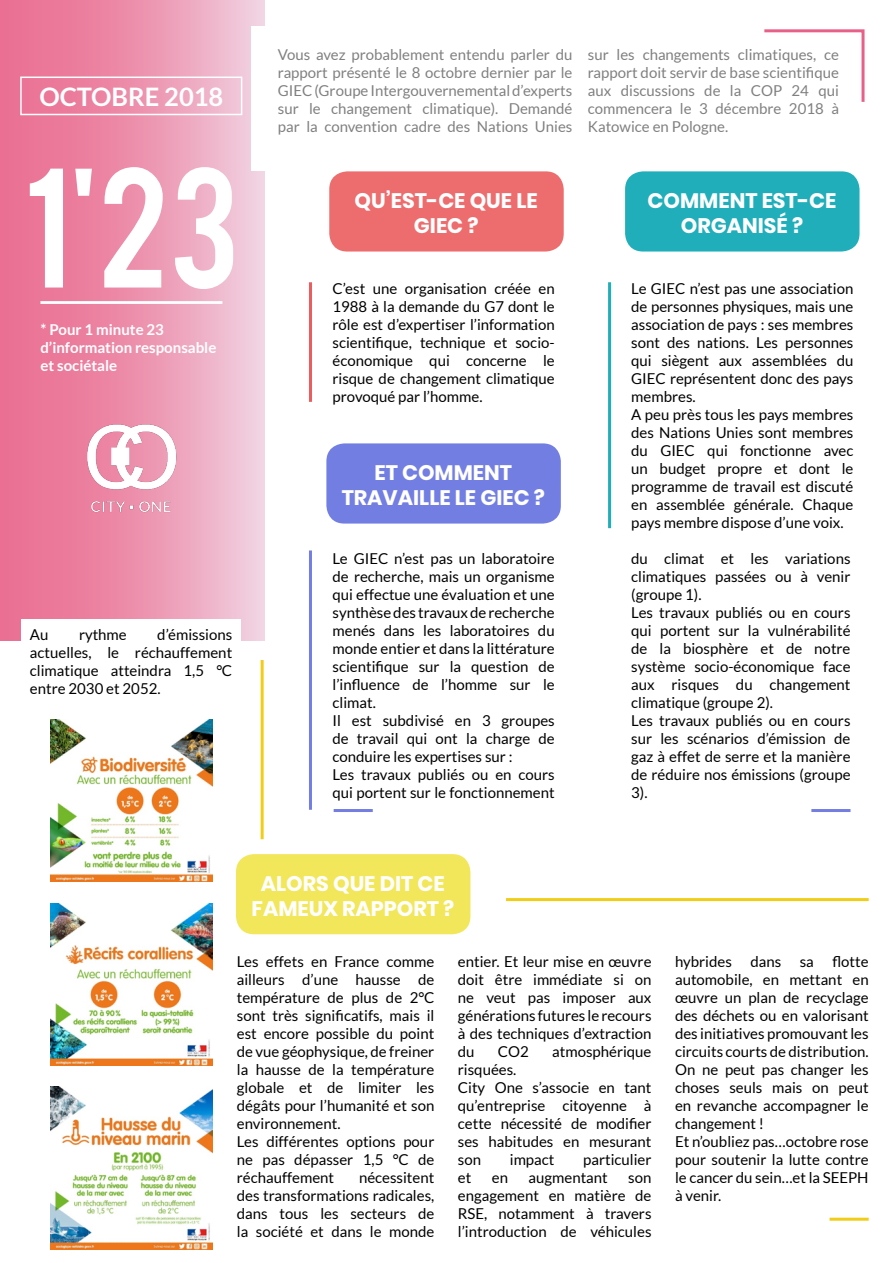
<style>
.page{position:relative;width:893px;height:1263px;background:#fff}
.page>*{position:absolute;margin:0;border:0;box-sizing:border-box;transform-origin:0 0}
.t1{font:133.5px "Bebas";color:#fff}
.t2{font:700 25.5px "Lato";color:#fff}
.t3{font:700 21px/25.2px "Poppins";color:#fff;text-align:center}
.t4{font:15px/18px "Lato";color:#000;text-align:justify}
.t5{font:15px/18px "Lato";color:#808080;text-align:justify}
.t6{font:700 15px/18px "Lato";color:#fff}
</style>
<div class="page">
<div style="left:0;top:0;width:264px;height:640px;background:linear-gradient(to right,#e96288,#f0c9da)"></div>
<div style="left:251px;top:26px;width:608px;height:145px;background:#fff"></div>
<div style="left:40px;top:301px;width:182px;height:3px;border:2px solid #fff"></div>
<img style="left:84px;top:414px;width:95px;height:101px">
<div style="left:20px;top:77px;width:222px;height:38px;border:2px solid #fff"></div>
<div style="left:329px;top:171px;width:235px;height:81px;background:#ed6c6e;border-radius:18px"></div>
<div style="left:625px;top:171px;width:234px;height:81px;background:#20aeba;border-radius:18px"></div>
<div style="left:236px;top:854px;width:234px;height:80px;background:#f2e75a;border-radius:18px"></div>
<svg style="left:764px;top:29px;width:101px;height:73px"></svg>
<div style="left:21px;top:619px;width:220px;height:89px;background:#fff"></div>
<img style="left:50px;top:719px;width:162px;height:162px">
<div style="left:326px;top:443px;width:235px;height:81px;background:#727ee2;border-radius:18px"></div>
<hr style="left:309px;top:550px;width:3px;height:260px;background:#727ee2">
<hr style="left:309px;top:282px;width:3px;height:120px;background:#eb5c5e">
<hr style="left:608px;top:282px;width:3px;height:246px;background:#20aeba">
<hr style="left:261px;top:660px;width:3px;height:179px;background:#f2cd18">
<hr style="left:506px;top:898px;width:363px;height:3px;background:#f2cd18">
<hr style="left:811px;top:809px;width:39px;height:3px;background:#727ee2">
<hr style="left:334px;top:809px;width:39px;height:3px;background:#727ee2">
<hr style="left:829px;top:1218px;width:40px;height:3px;background:#f2cd18">
<img style="left:50px;top:903px;width:162px;height:162px">
<img style="left:50px;top:1087px;width:163px;height:162px">
<p class="t2" style="left:39px;top:82px;width:186px">OCTOBRE 2018</p>
<p class="t1" style="left:24px;top:131px;width:217px">1'23</p>
<p class="t6" style="left:40px;top:320px;width:177px">* Pour 1 minute 23 d’information responsable et sociétale</p>
<p class="t4" style="left:30px;top:625px;width:204px;text-indent:127px">d’émissions actuelles, le réchauffement climatique atteindra 1,5 °C entre 2030 et 2052.</p>
<p class="t4" style="left:30px;top:625px;width:20px">Au</p>
<p class="t4" style="left:79px;top:625px;width:49px">rythme</p>
<p class="t5" style="left:278px;top:46px;width:296px">Vous avez probablement entendu parler du rapport présenté le 8 octobre dernier par le GIEC (Groupe Intergouvernemental d’experts sur le changement climatique). Demandé par la convention cadre des Nations Unies</p>
<p class="t5" style="left:588px;top:46px;width:253px">sur les changements climatiques, ce rapport doit servir de base scientifique aux discussions de la COP 24 qui commencera le 3 décembre 2018 à Katowice en Pologne.</p>
<p class="t3" style="left:355px;top:188px;width:185px">QU’EST-CE QUE LE<br>GIEC ?</p>
<p class="t3" style="left:648px;top:188px;width:190px">COMMENT EST-CE<br>ORGANISÉ ?</p>
<p class="t4" style="left:333px;top:280px;width:224px">C’est une organisation créée en 1988 à la demande du G7 dont le rôle est d’expertiser l’information scientifique, technique et socio&shy;économique qui concerne le risque de changement climatique provoqué par l’homme.</p>
<p class="t4" style="left:631px;top:280px;width:224px">Le GIEC n’est pas une association de personnes physiques, mais une association de pays : ses membres sont des nations. Les personnes qui siègent aux assemblées du GIEC représentent donc des pays membres.</p>
<p class="t4" style="left:631px;top:406px;width:224px">A peu près tous les pays membres des Nations Unies sont membres du GIEC qui fonctionne avec un budget propre et dont le programme de travail est discuté en assemblée générale. Chaque pays membre dispose d’une voix.</p>
<p class="t4" style="left:333px;top:550px;width:224px">Le GIEC n’est pas un laboratoire de recherche, mais un organisme qui effectue une évaluation et une synthèse des travaux de recherche menés dans les laboratoires du monde entier et dans la littérature scientifique sur la question de l’influence de l’homme sur le climat.</p>
<p class="t4" style="left:333px;top:712px;width:224px">Il est subdivisé en 3 groupes de travail qui ont la charge de conduire les expertises sur :</p>
<p class="t4" style="left:333px;top:766px;width:224px">Les travaux publiés ou en cours qui portent sur le fonctionnement</p>
<p class="t3" style="left:342px;top:460px;width:205px">ET COMMENT<br>TRAVAILLE LE GIEC ?</p>
<p class="t4" style="left:631px;top:550px;width:221px">du climat et les variations climatiques passées ou à venir (groupe 1).</p>
<p class="t4" style="left:631px;top:604px;width:221px">Les travaux publiés ou en cours qui portent sur la vulnérabilité de la biosphère et de notre système socio-économique face aux risques du changement climatique (groupe 2).</p>
<p class="t4" style="left:631px;top:712px;width:221px">Les travaux publiés ou en cours sur les scénarios d’émission de gaz à effet de serre et la manière de réduire nos émissions (groupe 3).</p>
<p class="t3" style="left:251px;top:871px;width:204px">ALORS QUE DIT CE<br>FAMEUX RAPPORT ?</p>
<p class="t4" style="left:237px;top:952px;width:199px">Les effets en France comme ailleurs d’une hausse de température de plus de 2°C sont très significatifs, mais il est encore possible du point de vue géophysique, de freiner la hausse de la température globale et de limiter les dégâts pour l’humanité et son environnement.</p>
<p class="t4" style="left:237px;top:1132px;width:199px">Les différentes options pour ne pas dépasser 1,5 °C de réchauffement</p>
<p class="t4" style="left:237px;top:1168px;width:199px;text-indent:122px">nécessitent des transformations radicales, dans tous les secteurs de la société et dans le monde</p>
<p class="t4" style="left:458px;top:952px;width:195px">entier. Et leur mise en œuvre doit être immédiate si on ne veut pas imposer aux générations futures le recours à des techniques d’extraction du</p>
<p class="t4" style="left:498px;top:1042px;width:32px">CO2</p>
<p class="t4" style="left:552px;top:1042px;width:101px">atmosphérique</p>
<p class="t4" style="left:458px;top:1060px;width:60px">risquées.</p>
<p class="t4" style="left:458px;top:1078px;width:195px">City One s’associe en tant qu’entreprise citoyenne à cette nécessité de modifier ses habitudes en mesurant son</p>
<p class="t4" style="left:510px;top:1150px;width:46px">impact</p>
<p class="t4" style="left:583px;top:1150px;width:70px">particulier</p>
<p class="t4" style="left:458px;top:1168px;width:15px">et</p>
<p class="t4" style="left:492px;top:1168px;width:18px">en</p>
<p class="t4" style="left:529px;top:1168px;width:81px">augmentant</p>
<p class="t4" style="left:458px;top:1168px;width:195px;text-indent:170px">son engagement en matière de RSE, notamment à travers l’introduction de véhicules</p>
<p class="t4" style="left:675px;top:952px;width:195px">hybrides dans sa flotte automobile, en mettant en œuvre un plan de recyclage des déchets ou en valorisant des initiatives promouvant les circuits courts de distribution.</p>
<p class="t4" style="left:675px;top:1060px;width:195px">On ne peut pas changer les choses seuls mais on peut en revanche accompagner le changement !</p>
<p class="t4" style="left:675px;top:1132px;width:195px">Et n’oubliez pas…octobre rose pour soutenir la lutte contre le cancer du sein…et la SEEPH à venir.</p>
</div>
